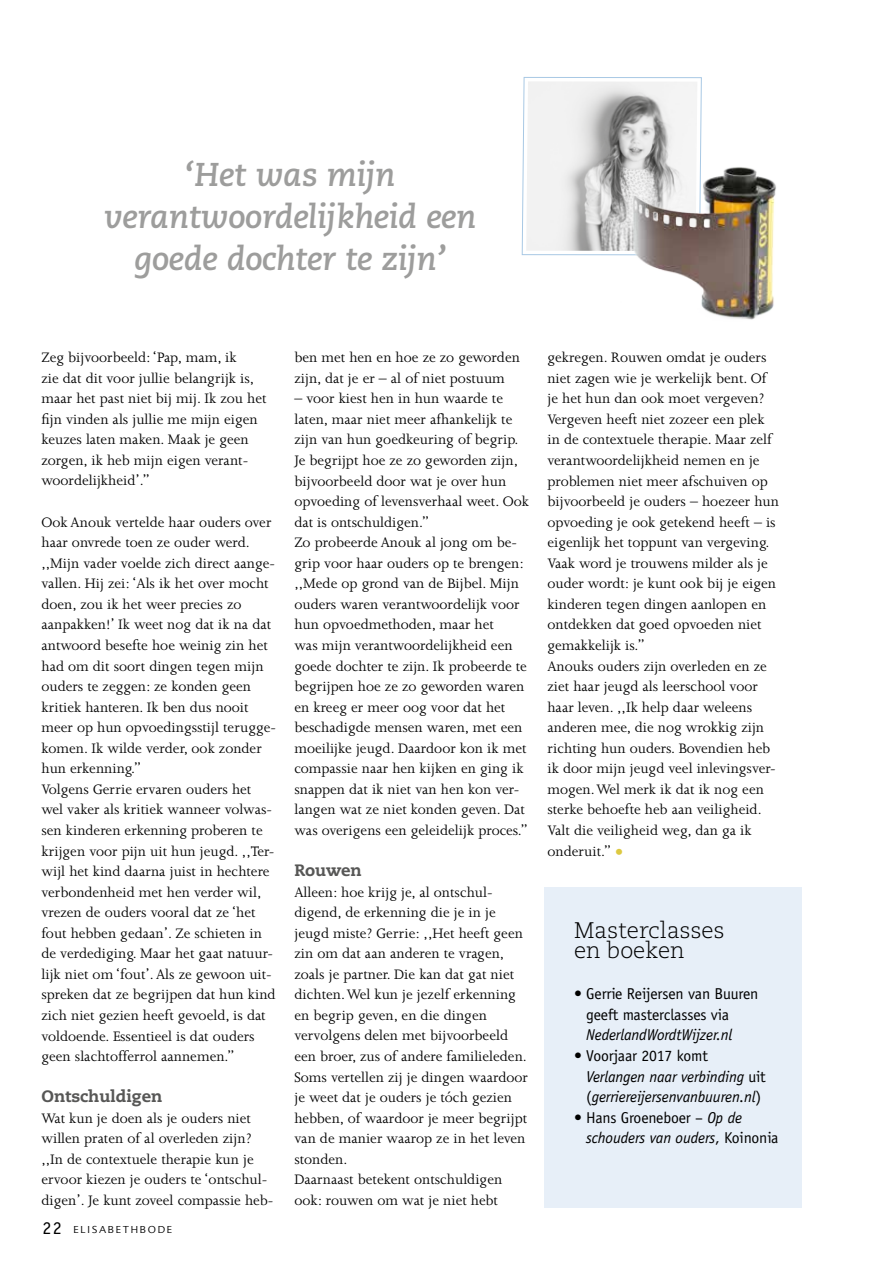
<style>
.page{position:relative;width:893px;height:1263px;background:#fff}
.page>*{position:absolute;margin:0;border:0;box-sizing:border-box;transform-origin:0 0}
.t1{font:italic 700 33px/42px "Caecilia";letter-spacing:-.01em;color:#9d9d9c;text-align:center}
.t2{font:300 22.5px/20.5px "Caecilia";color:#000}
.t3{font:800 16.5px "Caecilia";color:#575756}
.t4{font:15.75px/20.5px "Joanna";color:#000}
.t5{font:italic 15.75px/20.5px "Officina Sans";letter-spacing:-.01em;color:#000}
.t6{font:15.75px/20.5px "Officina Sans";letter-spacing:-.01em;color:#000}
.t7{font:300 9.75px "Advert Offc";letter-spacing:.17em;color:#000}
.s1{font-family:"Officina Sans";font-weight:400;font-size:18px}
.s2{font-size:24.75px;color:#ddc941}
.s3{font-style:normal}
.s4{font-style:italic}
</style>
<div class="page">
<div style="left:544px;top:887px;width:258px;height:321px;background:#e7eff8"></div>
<svg style="left:522px;top:77px;width:180px;height:178px"></svg>
<img style="left:526px;top:81px;width:171px;height:170px">
<img style="left:578px;top:109px;width:198px;height:211px">
<h1 class="t1" style="left:104px;top:154px;width:374px">‘Het was mijn verantwoordelijkheid een goede dochter te zijn’</h1>
<p class="t4" style="left:41px;top:347px;width:227px">Zeg bijvoorbeeld: ‘Pap, mam, ik<br>zie dat dit voor jullie belangrijk is, maar het past niet bij mij. Ik zou het fijn vinden als jullie me mijn eigen keuzes laten maken. Maak je geen zorgen, ik heb mijn eigen verant&shy;woordelijkheid’.”</p>
<p class="t4" style="left:41px;top:512px;width:236px">Ook Anouk vertelde haar ouders over haar onvrede toen ze ouder werd. ,,Mijn vader voelde zich direct aange&shy;vallen. Hij zei: ‘Als ik het over mocht doen, zou ik het weer precies zo aanpakken!’ Ik weet nog dat ik na dat antwoord besefte hoe weinig zin het had om dit soort dingen tegen mijn ouders te zeggen: ze konden geen kritiek hanteren. Ik ben dus nooit meer op hun opvoedingsstijl terugge&shy;komen. Ik wilde verder, ook zonder hun erkenning.”<br>Volgens Gerrie ervaren ouders het wel vaker als kritiek wanneer volwas&shy;sen kinderen erkenning proberen te krijgen voor pijn uit hun jeugd. ,,Ter&shy;wijl het kind daarna juist in hechtere verbondenheid met hen verder wil, vrezen de ouders vooral dat ze ‘het fout hebben gedaan’. Ze schieten in de verdediging. Maar het gaat natuur&shy;lijk niet om ‘fout’. Als ze gewoon uit&shy;spreken dat ze begrijpen dat hun kind zich niet gezien heeft gevoeld, is dat voldoende. Essentieel is dat ouders geen slachtofferrol aannemen.”</p>
<p class="t3" style="left:41px;top:1086px;width:122px">Ontschuldigen</p>
<p class="t4" style="left:41px;top:1108px;width:233px">Wat kun je doen als je ouders niet willen praten of al overleden zijn? ,,In de contextuele therapie kun je ervoor kiezen je ouders te ‘ontschul&shy;digen’. Je kunt zoveel compassie heb-</p>
<p class="t7" style="left:43px;top:1223px;width:131px"><span class="s1">22</span> ELISABETHBODE</p>
<p class="t4" style="left:294px;top:347px;width:227px">ben met hen en hoe ze zo geworden zijn, dat je er – al of niet postuum</p>
<p class="t4" style="left:294px;top:388px;width:236px">– voor kiest hen in hun waarde te laten, maar niet meer afhankelijk te zijn van hun goedkeuring of begrip.<br>Je begrijpt hoe ze zo geworden zijn, bijvoorbeeld door wat je over hun opvoeding of levensverhaal weet. Ook dat is ontschuldigen.”<br>Zo probeerde Anouk al jong om be&shy;grip voor haar ouders op te brengen: ,,Mede op grond van de Bijbel. Mijn ouders waren verantwoordelijk voor hun opvoedmethoden, maar het<br>was mijn verantwoordelijkheid een goede dochter te zijn. Ik probeerde te begrijpen hoe ze zo geworden waren en kreeg er meer oog voor dat het beschadigde mensen waren, met een moeilijke jeugd. Daardoor kon ik met compassie naar hen kijken en ging ik snappen dat ik niet van hen kon ver&shy;langen wat ze niet konden geven. Dat was overigens een geleidelijk proces.”</p>
<p class="t3" style="left:294px;top:860px;width:69px">Rouwen</p>
<p class="t4" style="left:294px;top:882px;width:235px">Alleen: hoe krijg je, al ontschul&shy;digend, de erkenning die je in je jeugd miste? Gerrie: ,,Het heeft geen zin om dat aan anderen te vragen, zoals je partner. Die kan dat gat niet dichten. Wel kun je jezelf erkenning en begrip geven, en die dingen vervolgens delen met bijvoorbeeld een broer, zus of andere familieleden.<br>Soms vertellen zij je dingen waardoor je weet dat je ouders je tóch gezien hebben, of waardoor je meer begrijpt van de manier waarop ze in het leven stonden.<br>Daarnaast betekent ontschuldigen ook: rouwen om wat je niet hebt</p>
<p class="t4" style="left:547px;top:347px;width:233px">gekregen. Rouwen omdat je ouders niet zagen wie je werkelijk bent. Of je het hun dan ook moet vergeven?<br>Vergeven heeft niet zozeer een plek in de contextuele therapie. Maar zelf verantwoordelijkheid nemen en je problemen niet meer afschuiven op bijvoorbeeld je ouders – hoezeer hun opvoeding je ook getekend heeft – is eigenlijk het toppunt van vergeving.<br>Vaak word je trouwens milder als je ouder wordt: je kunt ook bij je eigen kinderen tegen dingen aanlopen en ontdekken dat goed opvoeden niet gemakkelijk is.”<br>Anouks ouders zijn overleden en ze ziet haar jeugd als leerschool voor haar leven. ,,Ik help daar weleens anderen mee, die nog wrokkig zijn richting hun ouders. Bovendien heb ik door mijn jeugd veel inlevingsver&shy;mogen. Wel merk ik dat ik nog een sterke behoefte heb aan veiligheid.<br>Valt die veiligheid weg, dan ga ik onderuit.” <span class="s2">•</span></p>
<h2 class="t2" style="left:574px;top:920px;width:152px">Masterclasses en boeken</h2>
<p class="t6" style="left:586px;top:984px;width:174px;text-indent:-12px">• Gerrie Reijersen van Buuren geeft masterclasses via</p>
<p class="t5" style="left:586px;top:1025px;width:148px">NederlandWordtWijzer.nl</p>
<p class="t5" style="left:586px;top:1045px;width:181px;text-indent:-12px"><span class="s3">• Voorjaar 2017 komt<br></span>Verlangen naar verbinding <span class="s3">uit (</span>gerriereijersenvanbuuren.nl<span class="s3">)</span></p>
<p class="t6" style="left:586px;top:1107px;width:194px;text-indent:-12px">• Hans Groeneboer – <span class="s4">Op de schouders van ouders</span>, Koinonia</p>
</div>
